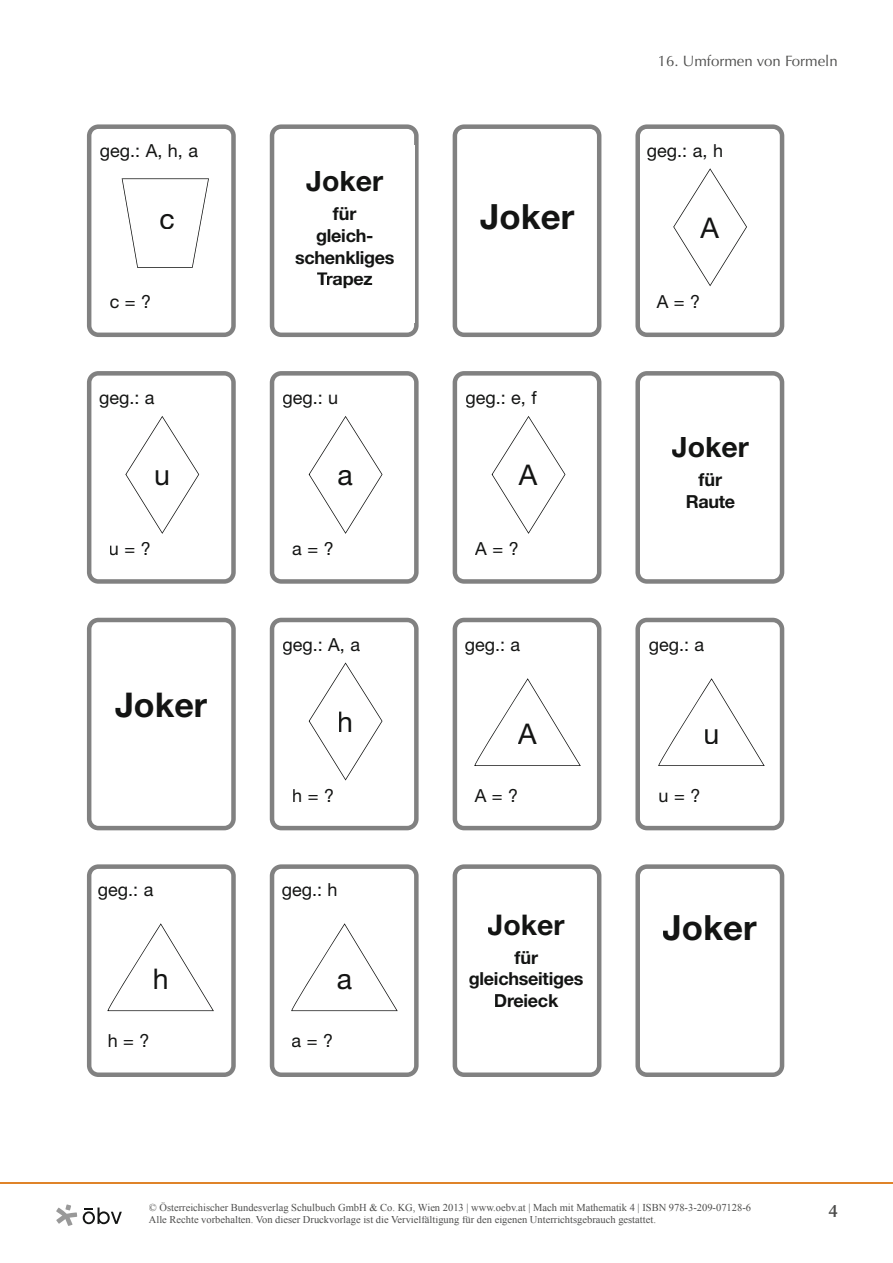
<style>
.page{position:relative;width:893px;height:1263px;background:#fff}
.page>*{position:absolute;margin:0;border:0;box-sizing:border-box;transform-origin:0 0}
.t1{font:700 34.8px "Helvetica Neue";color:#131413}
.t2{font:700 34.05px "Helvetica Neue";color:#131413}
.t3{font:700 28.5px "Helvetica Neue";color:#131413}
.t4{font:28.5px "Helvetica Neue";color:#131413}
.t5{font:18px "Helvetica Neue";color:#131413}
.t6{font:700 18px/21.6px "Helvetica Neue";letter-spacing:-.015em;color:#131413;text-align:center}
.t7{font:600 18px "Optima LT Std";color:#4d4d4c}
.t8{font:15px "Optima LT Std";color:#4d4d4c}
.t9{font:10.5px/12.8px "Times New Roman";color:#4d4d4c}
</style>
<div class="page">
<svg style="left:635px;top:371px;width:149px;height:213px"></svg>
<svg style="left:87px;top:618px;width:149px;height:212px"></svg>
<svg style="left:453px;top:864px;width:148px;height:213px"></svg>
<svg style="left:87px;top:124px;width:149px;height:213px"></svg>
<div style="left:160px;top:213px;width:14px;height:16px;background:#fff"></div>
<svg style="left:270px;top:124px;width:149px;height:213px"></svg>
<svg style="left:453px;top:124px;width:148px;height:213px"></svg>
<div style="left:481px;top:205px;width:93px;height:25px;background:#fff"></div>
<svg style="left:635px;top:864px;width:149px;height:213px"></svg>
<div style="left:663px;top:915px;width:93px;height:25px;background:#fff"></div>
<svg style="left:635px;top:124px;width:149px;height:213px"></svg>
<div style="left:700px;top:217px;width:19px;height:20px;background:#fff"></div>
<svg style="left:453px;top:371px;width:148px;height:213px"></svg>
<div style="left:519px;top:465px;width:19px;height:20px;background:#fff"></div>
<svg style="left:270px;top:371px;width:149px;height:213px"></svg>
<div style="left:339px;top:470px;width:13px;height:15px;background:#fff"></div>
<svg style="left:270px;top:618px;width:149px;height:212px"></svg>
<div style="left:339px;top:711px;width:12px;height:21px;background:#fff"></div>
<svg style="left:87px;top:371px;width:149px;height:213px"></svg>
<div style="left:156px;top:470px;width:12px;height:15px;background:#fff"></div>
<div style="left:672px;top:437px;width:77px;height:21px;background:#fff"></div>
<div style="left:699px;top:474px;width:23px;height:13px;background:#fff"></div>
<div style="left:687px;top:495px;width:48px;height:13px;background:#fff"></div>
<div style="left:115px;top:693px;width:92px;height:24px;background:#fff"></div>
<svg style="left:453px;top:618px;width:148px;height:212px"></svg>
<div style="left:518px;top:723px;width:19px;height:21px;background:#fff"></div>
<svg style="left:635px;top:618px;width:149px;height:212px"></svg>
<div style="left:705px;top:729px;width:12px;height:15px;background:#fff"></div>
<svg style="left:87px;top:864px;width:149px;height:213px"></svg>
<div style="left:154px;top:968px;width:13px;height:21px;background:#fff"></div>
<svg style="left:270px;top:864px;width:149px;height:213px"></svg>
<div style="left:338px;top:974px;width:14px;height:15px;background:#fff"></div>
<div style="left:488px;top:914px;width:77px;height:21px;background:#fff"></div>
<div style="left:514px;top:951px;width:24px;height:13px;background:#fff"></div>
<div style="left:469px;top:972px;width:114px;height:17px;background:#fff"></div>
<div style="left:495px;top:994px;width:63px;height:13px;background:#fff"></div>
<hr style="left:0;top:1182px;width:893px;height:2px;background:#df8329">
<svg style="left:83px;top:1207px;width:39px;height:17px"></svg>
<svg style="left:56px;top:1204px;width:21px;height:22px"></svg>
<h3 class="t8" style="left:658px;top:52px;width:181px">16. Umformen von Formeln</h3>
<h3 class="t5" style="left:100px;top:140px;width:100px">geg.: A, h, a</h3>
<h3 class="t5" style="left:647px;top:140px;width:78px">geg.: a, h</h3>
<h3 class="t4" style="left:159px;top:201px;width:17px">c</h3>
<h3 class="t3" style="left:306px;top:164px;width:79px">Joker</h3>
<h3 class="t6" style="left:295px;top:203px;width:101px">für<br>gleich&shy;schenkliges<br>Trapez</h3>
<h1 class="t1" style="left:480px;top:195px;width:96px">Joker</h1>
<h3 class="t4" style="left:700px;top:210px;width:20px">A</h3>
<h3 class="t5" style="left:110px;top:291px;width:43px">c = ?</h3>
<h3 class="t5" style="left:657px;top:291px;width:45px">A = ?</h3>
<h3 class="t5" style="left:99px;top:387px;width:57px">geg.: a</h3>
<h3 class="t5" style="left:282px;top:387px;width:57px">geg.: u</h3>
<h3 class="t5" style="left:465px;top:387px;width:73px">geg.: e, f</h3>
<h3 class="t4" style="left:154px;top:458px;width:17px">u</h3>
<h3 class="t4" style="left:338px;top:458px;width:17px">a</h3>
<h3 class="t4" style="left:519px;top:458px;width:20px">A</h3>
<h3 class="t3" style="left:672px;top:430px;width:79px">Joker</h3>
<h3 class="t6" style="left:686px;top:469px;width:51px">für<br>Raute</h3>
<h3 class="t5" style="left:109px;top:538px;width:43px">u = ?</h3>
<h3 class="t5" style="left:292px;top:538px;width:43px">a = ?</h3>
<h3 class="t5" style="left:475px;top:538px;width:45px">A = ?</h3>
<h3 class="t5" style="left:282px;top:634px;width:79px">geg.: A, a</h3>
<h3 class="t5" style="left:465px;top:634px;width:57px">geg.: a</h3>
<h3 class="t5" style="left:649px;top:634px;width:57px">geg.: a</h3>
<h2 class="t2" style="left:115px;top:684px;width:94px">Joker</h2>
<h3 class="t4" style="left:337px;top:704px;width:17px">h</h3>
<h3 class="t4" style="left:518px;top:716px;width:20px">A</h3>
<h3 class="t4" style="left:703px;top:716px;width:17px">u</h3>
<h3 class="t5" style="left:292px;top:785px;width:43px">h = ?</h3>
<h3 class="t5" style="left:475px;top:785px;width:45px">A = ?</h3>
<h3 class="t5" style="left:658px;top:785px;width:43px">u = ?</h3>
<h3 class="t5" style="left:98px;top:879px;width:57px">geg.: a</h3>
<h3 class="t5" style="left:282px;top:879px;width:57px">geg.: h</h3>
<h3 class="t4" style="left:153px;top:961px;width:17px">h</h3>
<h3 class="t4" style="left:337px;top:961px;width:17px">a</h3>
<h3 class="t3" style="left:488px;top:907px;width:79px">Joker</h3>
<h3 class="t6" style="left:469px;top:946px;width:116px">für gleichseitiges<br>Dreieck</h3>
<h1 class="t1" style="left:663px;top:906px;width:96px">Joker</h1>
<h3 class="t5" style="left:108px;top:1030px;width:43px">h = ?</h3>
<h3 class="t5" style="left:292px;top:1030px;width:43px">a = ?</h3>
<p class="t9" style="left:149px;top:1201px;width:604px">© Österreichischer Bundesverlag Schulbuch GmbH &amp; Co. KG, Wien 2013 | www.oebv.at | Mach mit Mathematik 4 | ISBN 978-3-209-07128-6<br>Alle Rechte vorbehalten. Von dieser Druckvorlage ist die Vervielfältigung für den eigenen Unterrichtsgebrauch gestattet.</p>
<h3 class="t7" style="left:828px;top:1200px;width:11px">4</h3>
</div>
